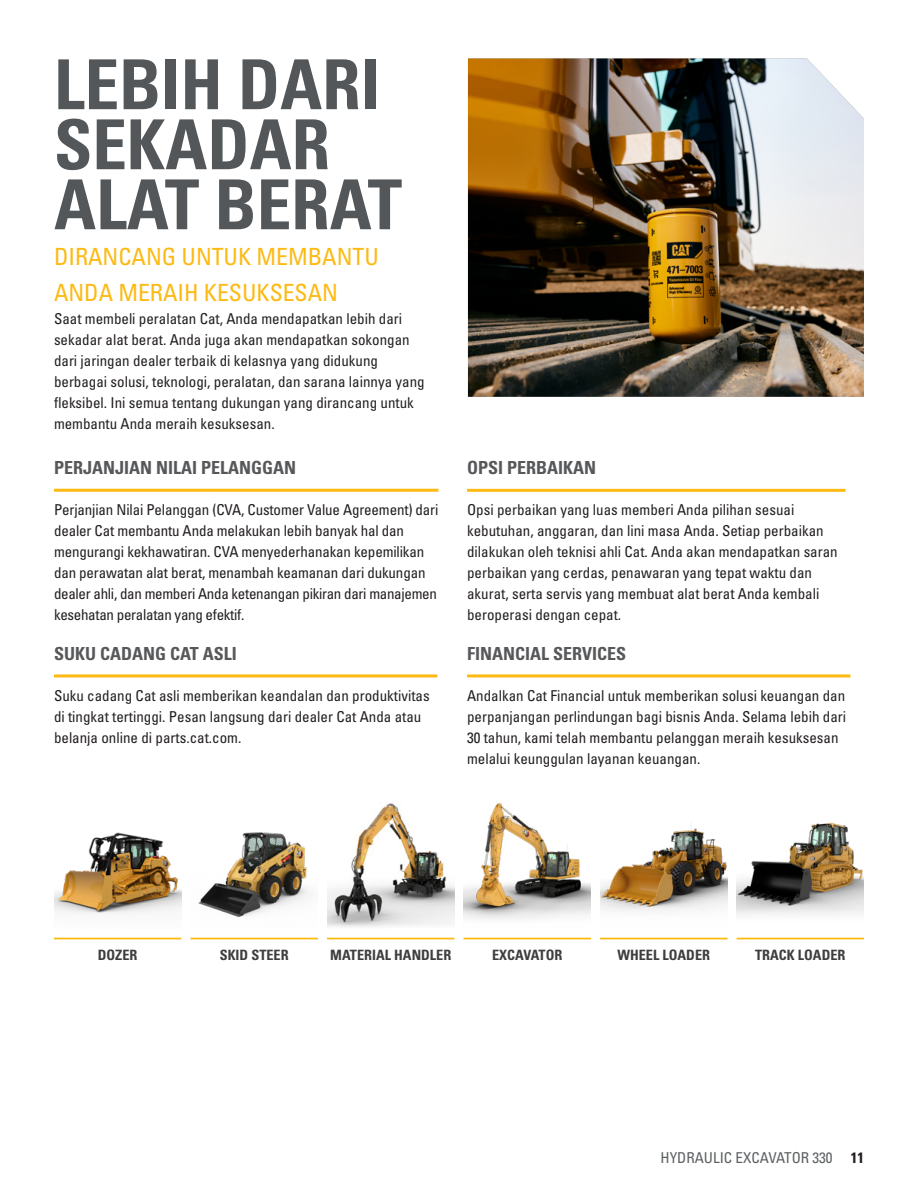
<style>
.page{position:relative;width:918px;height:1188px;background:#fff}
.page>*{position:absolute;margin:0;border:0;box-sizing:border-box;transform-origin:0 0}
.t1{font:69px/60px "Univers LTCYR 67 Bold Cond";color:#535759}
.t2{font:condensed 23.7px/36px "Univers LTCYR 57";color:#fcba13}
.t3{font:18px "Univers LTCYR 67 Bold Cond";color:#57585a}
.t4{font:condensed 15px/21px "Univers LT Std";color:#231f20}
.t5{font:condensed 15px "Univers LTCYR 57";color:#5d6163}
.t6{font:14.25px "Univers LTCYR 67 Bold Cond";color:#3e3e3f}
.s1{font-family:"Univers LTCYR 67 Bold Cond";font-stretch:normal;color:#231f20}
</style>
<div class="page">
<hr style="left:54px;top:489px;width:384px;height:3px;background:#fcba13">
<hr style="left:467px;top:489px;width:379px;height:3px;background:#fcba13">
<hr style="left:54px;top:674px;width:383px;height:3px;background:#fcba13">
<hr style="left:467px;top:674px;width:383px;height:3px;background:#fcba13">
<img style="left:468px;top:58px;width:396px;height:339px">
<hr style="left:600px;top:938px;width:127px;height:1px;background:#fcba13">
<hr style="left:54px;top:938px;width:127px;height:1px;background:#fcba13">
<hr style="left:464px;top:938px;width:127px;height:1px;background:#fcba13">
<hr style="left:191px;top:938px;width:127px;height:1px;background:#fcba13">
<hr style="left:327px;top:938px;width:127px;height:1px;background:#fcba13">
<img style="left:54px;top:832px;width:127px;height:82px">
<img style="left:198px;top:832px;width:113px;height:86px">
<img style="left:327px;top:803px;width:127px;height:124px">
<img style="left:464px;top:803px;width:127px;height:117px">
<img style="left:600px;top:828px;width:127px;height:83px">
<hr style="left:737px;top:938px;width:127px;height:1px;background:#fcba13">
<img style="left:737px;top:822px;width:127px;height:93px">
<h1 class="t1" style="left:54px;top:54px;width:350px">LEBIH DARI<br>SEKADAR<br>ALAT BERAT</h1>
<h2 class="t2" style="left:54px;top:238px;width:326px">DIRANCANG UNTUK MEMBANTU<br>ANDA MERAIH KESUKSESAN</h2>
<p class="t4" style="left:54px;top:308px;width:372px">Saat membeli peralatan Cat, Anda mendapatkan lebih dari sekadar alat berat. Anda juga akan mendapatkan sokongan dari jaringan dealer terbaik di kelasnya yang didukung berbagai solusi, teknologi, peralatan, dan sarana lainnya yang fleksibel. Ini semua tentang dukungan yang dirancang untuk membantu Anda meraih kesuksesan.</p>
<p class="t3" style="left:54px;top:457px;width:244px">PERJANJIAN NILAI PELANGGAN</p>
<p class="t3" style="left:467px;top:457px;width:131px">OPSI PERBAIKAN</p>
<p class="t4" style="left:54px;top:499px;width:386px">Perjanjian Nilai Pelanggan (CVA, Customer Value Agreement) dari dealer Cat membantu Anda melakukan lebih banyak hal dan mengurangi kekhawatiran. CVA menyederhanakan kepemilikan dan perawatan alat berat, menambah keamanan dari dukungan dealer ahli, dan memberi Anda ketenangan pikiran dari manajemen kesehatan peralatan yang efektif.</p>
<p class="t4" style="left:467px;top:499px;width:372px">Opsi perbaikan yang luas memberi Anda pilihan sesuai kebutuhan, anggaran, dan lini masa Anda. Setiap perbaikan dilakukan oleh teknisi ahli Cat. Anda akan mendapatkan saran perbaikan yang cerdas, penawaran yang tepat waktu dan akurat, serta servis yang membuat alat berat Anda kembali beroperasi dengan cepat.</p>
<p class="t3" style="left:54px;top:643px;width:184px">SUKU CADANG CAT ASLI</p>
<p class="t3" style="left:467px;top:643px;width:161px">FINANCIAL SERVICES</p>
<p class="t4" style="left:54px;top:685px;width:377px">Suku cadang Cat asli memberikan keandalan dan produktivitas di tingkat tertinggi. Pesan langsung dari dealer Cat Anda atau belanja online di parts.cat.com.</p>
<p class="t4" style="left:467px;top:685px;width:381px">Andalkan Cat Financial untuk memberikan solusi keuangan dan perpanjangan perlindungan bagi bisnis Anda. Selama lebih dari 30 tahun, kami telah membantu pelanggan meraih kesuksesan melalui keunggulan layanan keuangan.</p>
<p class="t6" style="left:98px;top:946px;width:41px">DOZER</p>
<p class="t6" style="left:220px;top:946px;width:70px">SKID STEER</p>
<p class="t6" style="left:330px;top:946px;width:123px">MATERIAL HANDLER</p>
<p class="t6" style="left:492px;top:946px;width:72px">EXCAVATOR</p>
<p class="t6" style="left:617px;top:946px;width:94px">WHEEL LOADER</p>
<p class="t6" style="left:755px;top:946px;width:92px">TRACK LOADER</p>
<p class="t5" style="left:661px;top:1148px;width:205px">HYDRAULIC EXCAVATOR 330 <span class="s1">11</span></p>
</div>
